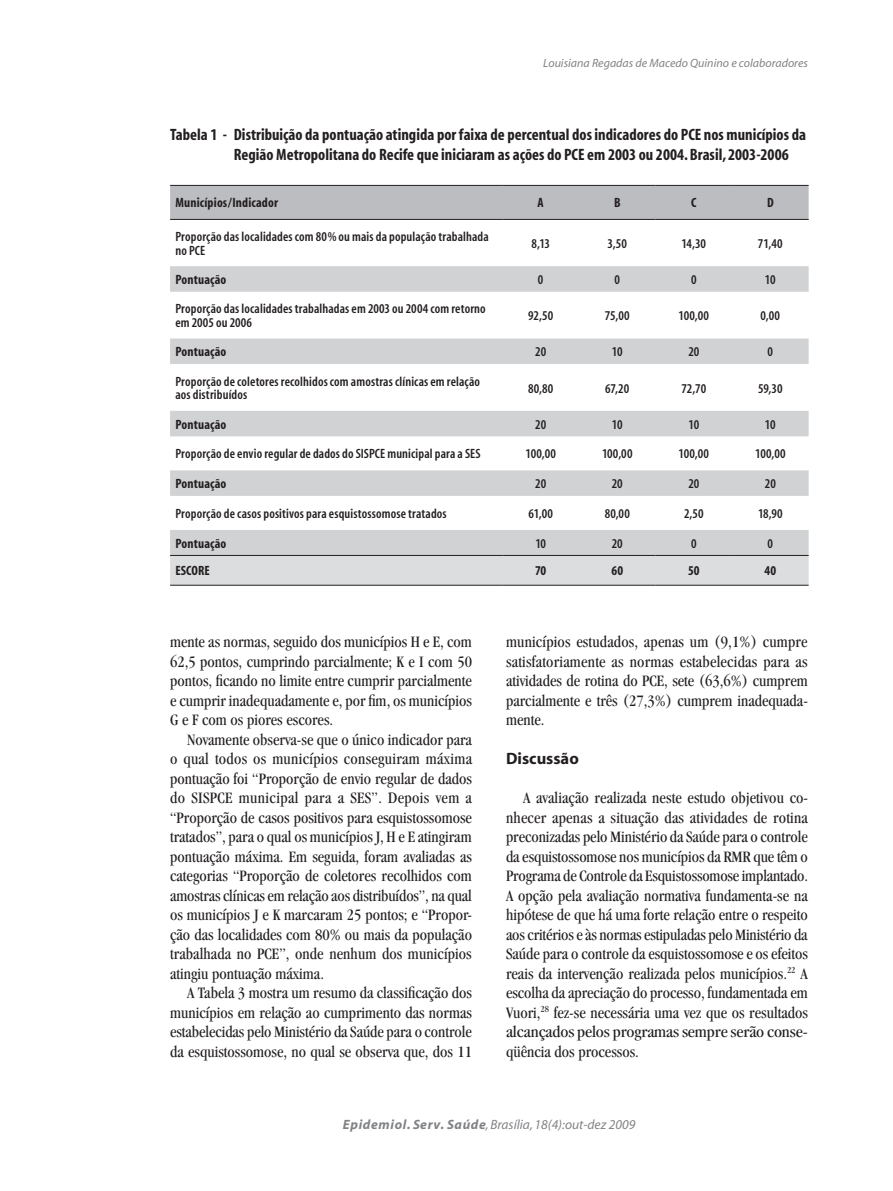
<style>
.page{position:relative;width:893px;height:1191px;background:#fff}
.page>*{position:absolute;margin:0;border:0;box-sizing:border-box;transform-origin:0 0}
.t1{font:condensed 16.5px/19.5px "Garamond";color:#231f20;text-align:justify}
.t2{font:700 condensed 16.5px/19.5px "Myriad";color:#231f20}
.t3{font:700 16.5px "Myriad";color:#231f20}
.t4{font:600 condensed 13.5px/13.5px "Myriad";letter-spacing:.01em;color:#231f20}
.t5{font:700 condensed 13.5px "Myriad";letter-spacing:.01em;color:#231f20}
.t6{font:italic 13.5px "Myriad";color:#808285}
.t7{font:italic 12px "Myriad";color:#808285}
.s1{font-weight:700}
</style>
<div class="page">
<div style="left:170px;top:186px;width:639px;height:33px;background:#bcbdc0"></div>
<svg style="left:170px;top:266px;width:639px;height:289px"></svg>
<div style="left:170px;top:556px;width:639px;height:29px;background:#dcdddf"></div>
<hr style="left:170px;top:185px;width:332px;height:1px;background:#231f20">
<hr style="left:502px;top:185px;width:77px;height:1px;background:#231f20">
<hr style="left:579px;top:185px;width:76px;height:1px;background:#231f20">
<hr style="left:655px;top:185px;width:77px;height:1px;background:#231f20">
<hr style="left:732px;top:185px;width:77px;height:1px;background:#231f20">
<hr style="left:170px;top:219px;width:332px;height:1px;background:#231f20">
<hr style="left:502px;top:219px;width:77px;height:1px;background:#231f20">
<hr style="left:579px;top:219px;width:76px;height:1px;background:#231f20">
<hr style="left:655px;top:219px;width:77px;height:1px;background:#231f20">
<hr style="left:732px;top:219px;width:77px;height:1px;background:#231f20">
<hr style="left:170px;top:555px;width:332px;height:1px;background:#231f20">
<hr style="left:502px;top:555px;width:77px;height:1px;background:#231f20">
<hr style="left:579px;top:555px;width:76px;height:1px;background:#231f20">
<hr style="left:655px;top:555px;width:77px;height:1px;background:#231f20">
<hr style="left:732px;top:555px;width:77px;height:1px;background:#231f20">
<hr style="left:170px;top:585px;width:332px;height:1px;background:#231f20">
<hr style="left:502px;top:585px;width:77px;height:1px;background:#231f20">
<hr style="left:579px;top:585px;width:76px;height:1px;background:#231f20">
<hr style="left:655px;top:585px;width:77px;height:1px;background:#231f20">
<hr style="left:732px;top:585px;width:77px;height:1px;background:#231f20">
<p class="t7" style="left:543px;top:57px;width:266px">Louisiana Regadas de Macedo Quinino e colaboradores</p>
<p class="t2" style="left:234px;top:125px;width:574px;text-indent:-64px">Tabela 1 - Distribuição da pontuação atingida por faixa de percentual dos indicadores do PCE nos municípios da<br>Região Metropolitana do Recife que iniciaram as ações do PCE em 2003 ou 2004. Brasil, 2003-2006</p>
<p class="t5" style="left:175px;top:196px;width:104px">Municípios/Indicador</p>
<p class="t5" style="left:538px;top:196px;width:8px">A</p>
<p class="t5" style="left:614px;top:196px;width:8px">B</p>
<p class="t5" style="left:691px;top:196px;width:7px">C</p>
<p class="t5" style="left:767px;top:196px;width:8px">D</p>
<p class="t4" style="left:175px;top:231px;width:315px">Proporção das localidades com 80% ou mais da população trabalhada no PCE</p>
<p class="t4" style="left:531px;top:237px;width:20px">8,13</p>
<p class="t4" style="left:608px;top:237px;width:21px">3,50</p>
<p class="t4" style="left:681px;top:237px;width:26px">14,30</p>
<p class="t4" style="left:758px;top:237px;width:26px">71,40</p>
<p class="t5" style="left:175px;top:273px;width:53px">Pontuação</p>
<p class="t4" style="left:538px;top:273px;width:7px">0</p>
<p class="t4" style="left:614px;top:273px;width:7px">0</p>
<p class="t4" style="left:691px;top:273px;width:7px">0</p>
<p class="t4" style="left:765px;top:273px;width:12px">10</p>
<p class="t4" style="left:175px;top:303px;width:312px">Proporção das localidades trabalhadas em 2003 ou 2004 com retorno em 2005 ou 2006</p>
<p class="t4" style="left:528px;top:309px;width:26px">92,50</p>
<p class="t4" style="left:605px;top:309px;width:26px">75,00</p>
<p class="t4" style="left:678px;top:309px;width:32px">100,00</p>
<p class="t4" style="left:761px;top:309px;width:21px">0,00</p>
<p class="t5" style="left:175px;top:345px;width:53px">Pontuação</p>
<p class="t4" style="left:535px;top:346px;width:12px">20</p>
<p class="t4" style="left:612px;top:346px;width:12px">10</p>
<p class="t4" style="left:688px;top:346px;width:12px">20</p>
<p class="t4" style="left:768px;top:346px;width:7px">0</p>
<p class="t4" style="left:175px;top:375px;width:306px">Proporção de coletores recolhidos com amostras clínicas em relação aos distribuídos</p>
<p class="t4" style="left:528px;top:382px;width:27px">80,80</p>
<p class="t4" style="left:605px;top:382px;width:25px">67,20</p>
<p class="t4" style="left:681px;top:382px;width:26px">72,70</p>
<p class="t4" style="left:758px;top:382px;width:26px">59,30</p>
<p class="t5" style="left:175px;top:417px;width:53px">Pontuação</p>
<p class="t4" style="left:535px;top:418px;width:12px">20</p>
<p class="t4" style="left:612px;top:418px;width:12px">10</p>
<p class="t4" style="left:688px;top:418px;width:12px">10</p>
<p class="t4" style="left:765px;top:418px;width:12px">10</p>
<p class="t4" style="left:175px;top:448px;width:307px">Proporção de envio regular de dados do SISPCE municipal para a SES</p>
<p class="t4" style="left:525px;top:448px;width:32px">100,00</p>
<p class="t4" style="left:602px;top:448px;width:32px">100,00</p>
<p class="t4" style="left:678px;top:448px;width:32px">100,00</p>
<p class="t4" style="left:755px;top:448px;width:32px">100,00</p>
<p class="t5" style="left:175px;top:477px;width:53px">Pontuação</p>
<p class="t4" style="left:535px;top:477px;width:12px">20</p>
<p class="t4" style="left:612px;top:477px;width:12px">20</p>
<p class="t4" style="left:688px;top:477px;width:12px">20</p>
<p class="t4" style="left:765px;top:477px;width:12px">20</p>
<p class="t4" style="left:175px;top:507px;width:273px">Proporção de casos positivos para esquistossomose tratados</p>
<p class="t4" style="left:528px;top:507px;width:26px">61,00</p>
<p class="t4" style="left:605px;top:507px;width:27px">80,00</p>
<p class="t4" style="left:684px;top:507px;width:21px">2,50</p>
<p class="t4" style="left:758px;top:507px;width:26px">18,90</p>
<p class="t5" style="left:175px;top:536px;width:53px">Pontuação</p>
<p class="t4" style="left:535px;top:537px;width:12px">10</p>
<p class="t4" style="left:612px;top:537px;width:12px">20</p>
<p class="t4" style="left:691px;top:537px;width:7px">0</p>
<p class="t4" style="left:768px;top:537px;width:7px">0</p>
<p class="t5" style="left:175px;top:564px;width:36px">ESCORE</p>
<p class="t5" style="left:535px;top:564px;width:13px">70</p>
<p class="t5" style="left:611px;top:564px;width:13px">60</p>
<p class="t5" style="left:688px;top:564px;width:13px">50</p>
<p class="t5" style="left:764px;top:564px;width:13px">40</p>
<p class="t1" style="left:170px;top:632px;width:303px">mente as normas, seguido dos municípios H e E, com 62,5 pontos, cumprindo parcialmente; K e I com 50 pontos, ficando no limite entre cumprir parcialmente e cumprir inadequadamente e, por fim, os municípios G e F com os piores escores.</p>
<p class="t1" style="left:170px;top:729px;width:304px;text-indent:17px">Novamente observa-se que o único indicador para o qual todos os municípios conseguiram máxima pontuação foi “Proporção de envio regular de dados do SISPCE municipal para a SES”. Depois vem a “Proporção de casos positivos para esquistossomose tratados”, para o qual os municípios J, H e E atingiram pontuação máxima. Em seguida, foram avaliadas as categorias “Proporção de coletores recolhidos com amostras clínicas em relação aos distribuídos”, na qual os municípios J e K marcaram 25 pontos; e “Propor&shy;ção das localidades com 80% ou mais da população trabalhada no PCE”, onde nenhum dos municípios atingiu pontuação máxima.</p>
<p class="t1" style="left:170px;top:983px;width:303px;text-indent:17px">A Tabela 3 mostra um resumo da classificação dos municípios em relação ao cumprimento das normas estabelecidas pelo Ministério da Saúde para o controle da esquistossomose, no qual se observa que, dos 11</p>
<p class="t1" style="left:506px;top:632px;width:303px">municípios estudados, apenas um (9,1%) cumpre satisfatoriamente as normas estabelecidas para as atividades de rotina do PCE, sete (63,6%) cumprem parcialmente e três (27,3%) cumprem inadequada&shy;mente.</p>
<p class="t3" style="left:506px;top:750px;width:74px">Discussão</p>
<p class="t1" style="left:506px;top:788px;width:304px;text-indent:17px">A avaliação realizada neste estudo objetivou co&shy;nhecer apenas a situação das atividades de rotina preconizadas pelo Ministério da Saúde para o controle da esquistossomose nos municípios da RMR que têm o Programa de Controle da Esquistossomose implantado.<br>A opção pela avaliação normativa fundamenta-se na hipótese de que há uma forte relação entre o respeito aos critérios e às normas estipuladas pelo Ministério da Saúde para o controle da esquistossomose e os efeitos reais da intervenção realizada pelos municípios.<sup>22</sup> A escolha da apreciação do processo, fundamentada em Vuori,<sup>28</sup> fez-se necessária uma vez que os resultados alcançados pelos programas sempre serão conse&shy;qüência dos processos.</p>
<p class="t6" style="left:343px;top:1117px;width:294px"><span class="s1">Epidemiol. Serv. Saúde</span>, Brasília, 18(4):out-dez 2009</p>
</div>
